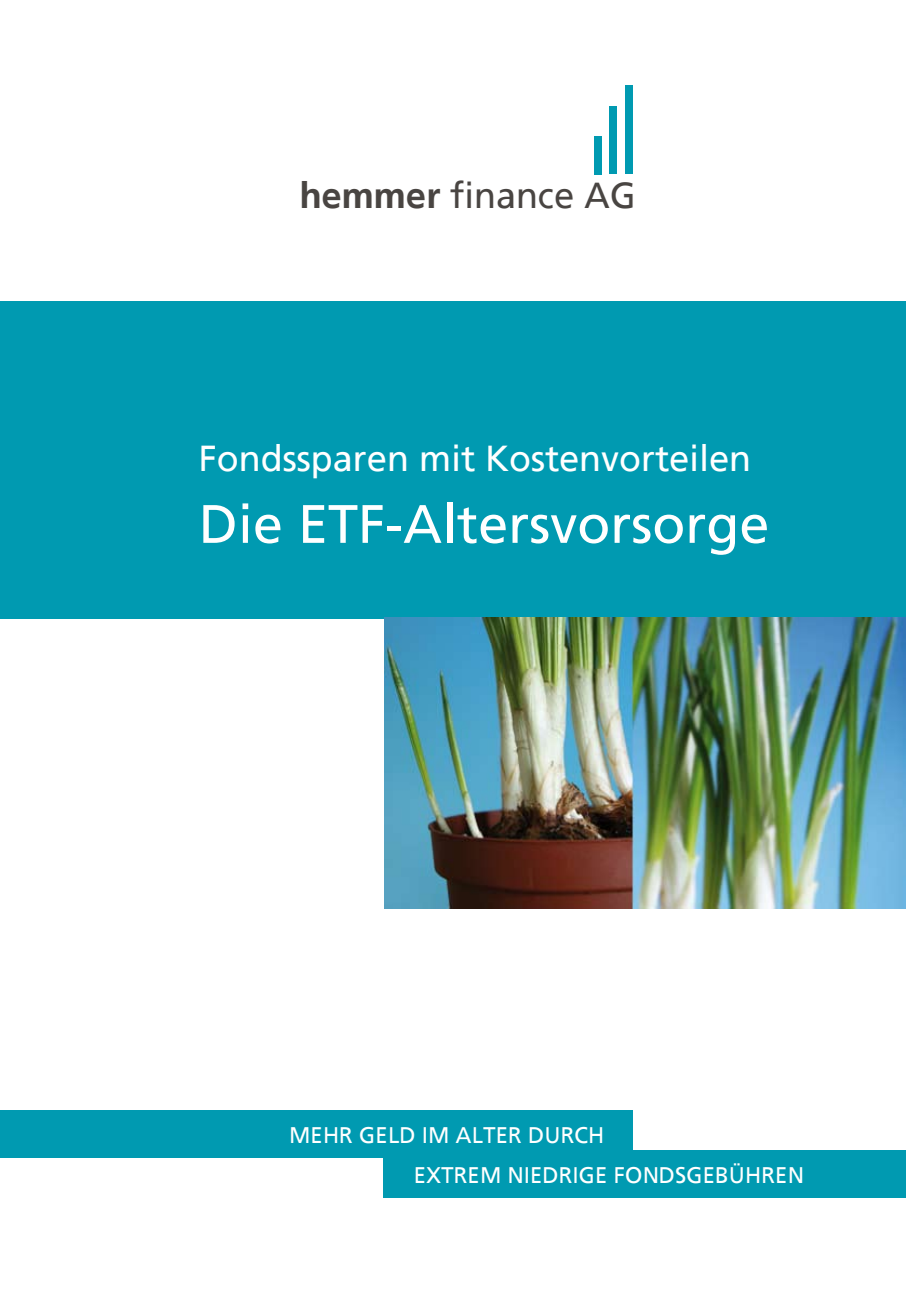
<style>
.page{position:relative;width:906px;height:1289px;background:#fff}
.page>*{position:absolute;margin:0;border:0;box-sizing:border-box;transform-origin:0 0}
.t1{font:54px "Frutiger Linotype";color:#fff}
.t2{font:36px "Frutiger Linotype";color:#fff}
.t3{font:36px "Frutiger Linotype";color:#494542}
.t4{font:22.5px/39.3px "Frutiger Linotype";color:#fff}
.s1{font-weight:700}
</style>
<div class="page">
<div style="left:625px;top:86px;width:7px;height:88px;background:#009ab1"></div>
<div style="left:609px;top:106px;width:8px;height:68px;background:#009ab1"></div>
<div style="left:594px;top:136px;width:8px;height:38px;background:#009ab1"></div>
<div style="left:0;top:301px;width:905px;height:317px;background:#009ab1"></div>
<div style="left:384px;top:1150px;width:521px;height:47px;background:#009ab1"></div>
<img style="left:384px;top:618px;width:521px;height:290px">
<div style="left:0;top:1110px;width:632px;height:48px;background:#009ab1"></div>
<p class="t3" style="left:300px;top:174px;width:338px"><span class="s1">hemmer</span> finance AG</p>
<p class="t2" style="left:199px;top:436px;width:554px">Fondssparen mit Kostenvorteilen</p>
<p class="t1" style="left:199px;top:491px;width:572px">Die ETF-Altersvorsorge</p>
<p class="t4" style="left:414px;top:1115px;width:392px;text-indent:-124px">MEHR GELD IM ALTER DURCH<br>EXTREM NIEDRIGE FONDSGEBÜHREN</p>
</div>
